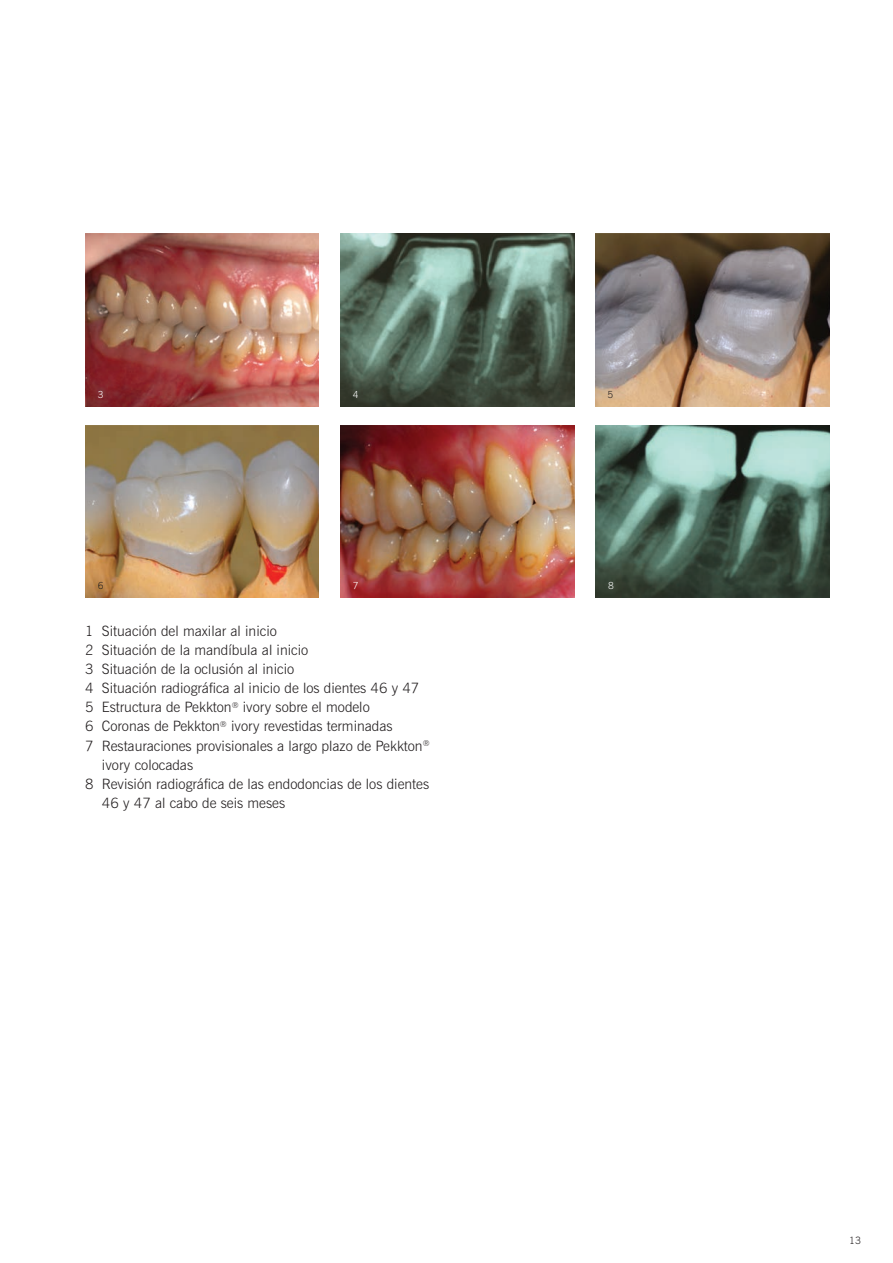
<style>
.page{position:relative;width:893px;height:1263px;background:#fff}
.page>*{position:absolute;margin:0;border:0;box-sizing:border-box;transform-origin:0 0}
.t1{font:300 14.25px "News Gothic BT";color:#231f20}
.t2{font:300 10.2px "News Gothic BT";color:#231f20}
.t3{font:300 9.75px "News Gothic BT";color:#fff}
.t4{font:300 9.75px "News Gothic BT";color:#231f20}
</style>
<div class="page">
<img style="left:85px;top:234px;width:234px;height:172px">
<img style="left:85px;top:425px;width:234px;height:172px">
<img style="left:340px;top:234px;width:234px;height:172px">
<img style="left:340px;top:425px;width:234px;height:172px">
<img style="left:595px;top:234px;width:234px;height:172px">
<img style="left:595px;top:425px;width:234px;height:172px">
<p class="t3" style="left:98px;top:388px;width:7px">3</p>
<p class="t3" style="left:353px;top:388px;width:7px">4</p>
<p class="t4" style="left:607px;top:388px;width:7px">5</p>
<p class="t4" style="left:98px;top:580px;width:7px">6</p>
<p class="t3" style="left:353px;top:580px;width:7px">7</p>
<p class="t3" style="left:608px;top:580px;width:7px">8</p>
<p class="t1" style="left:85px;top:622px;width:193px">1 Situación del maxilar al inicio</p>
<p class="t1" style="left:85px;top:641px;width:225px">2 Situación de la mandíbula al inicio</p>
<p class="t1" style="left:85px;top:660px;width:211px">3 Situación de la oclusión al inicio</p>
<p class="t1" style="left:85px;top:679px;width:336px">4 Situación radiográfica al inicio de los dientes 46 y 47</p>
<p class="t1" style="left:85px;top:699px;width:286px">5 Estructura de Pekkton<sup>®</sup> ivory sobre el modelo</p>
<p class="t1" style="left:85px;top:718px;width:309px">6 Coronas de Pekkton<sup>®</sup> ivory revestidas terminadas</p>
<p class="t1" style="left:85px;top:737px;width:346px">7 Restauraciones provisionales a largo plazo de Pekkton<sup>®</sup></p>
<p class="t1" style="left:102px;top:756px;width:93px">ivory colocadas</p>
<p class="t1" style="left:85px;top:775px;width:346px">8 Revisión radiográfica de las endodoncias de los dientes</p>
<p class="t1" style="left:102px;top:794px;width:185px">46 y 47 al cabo de seis meses</p>
<p class="t2" style="left:849px;top:1234px;width:14px">13</p>
</div>
